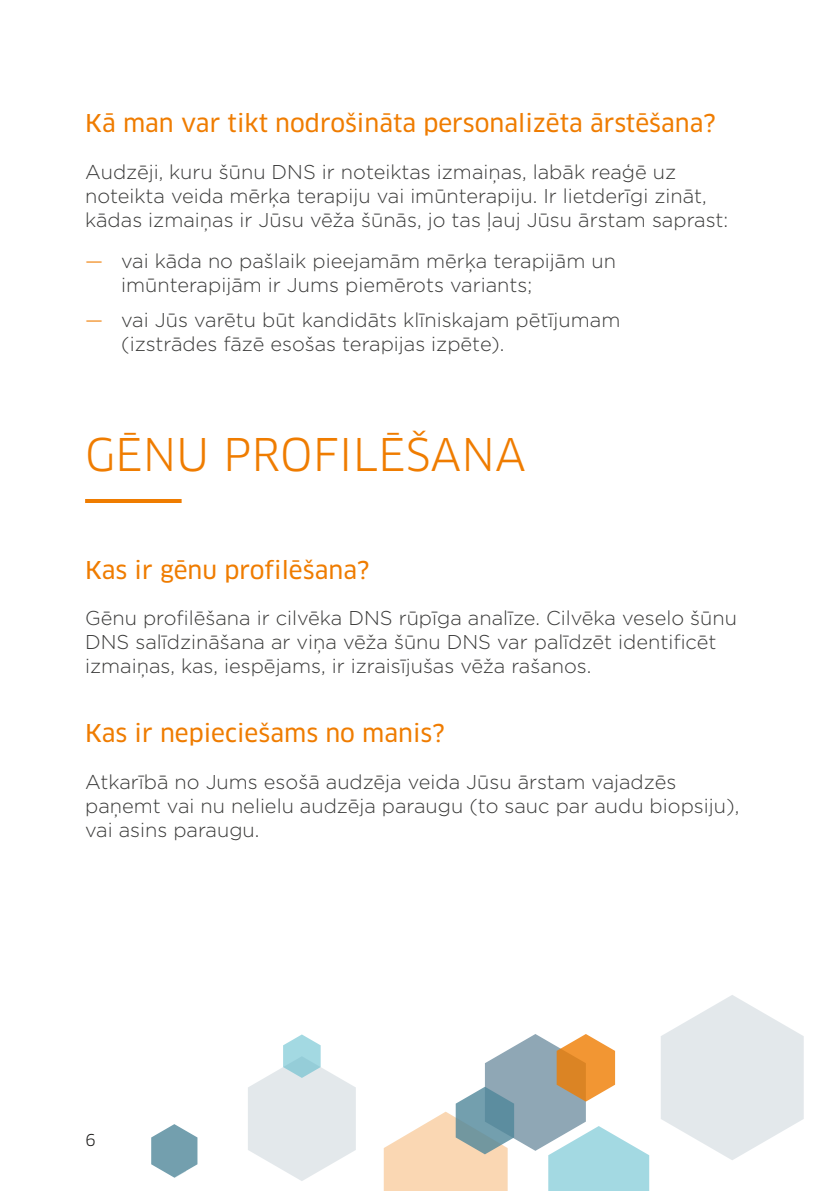
<style>
.page{position:relative;width:840px;height:1191px;background:#fff}
.page>*{position:absolute;margin:0;border:0;box-sizing:border-box;transform-origin:0 0}
.t1{font:44px "Clan OT";color:#ef7c00}
.t2{font:500 24px "Clan OT";color:#ef7c00}
.t3{font:300 20px/24px "Gotham";color:#3a3a39}
.t4{font:16px "Clan OT";color:#181716}
.s1{color:#ef7c00}
</style>
<div class="page">
<hr style="left:85px;top:499px;width:96px;height:4px;background:#ef7c00">
<svg style="left:661px;top:995px;width:142px;height:165px"></svg>
<svg style="left:151px;top:1124px;width:46px;height:53px"></svg>
<svg style="left:248px;top:1034px;width:107px;height:147px"></svg>
<svg style="left:383px;top:1034px;width:266px;height:157px"></svg>
<p class="t2" style="left:85px;top:109px;width:632px">Kā man var tikt nodrošināta personalizēta ārstēšana?</p>
<p class="t3" style="left:85px;top:159px;width:644px">Audzēji, kuru šūnu DNS ir noteiktas izmaiņas, labāk reaģē uz noteikta veida mērķa terapiju vai imūnterapiju. Ir lietderīgi zināt, kādas izmaiņas ir Jūsu vēža šūnās, jo tas ļauj Jūsu ārstam saprast:</p>
<p class="t3" style="left:121px;top:248px;width:496px;text-indent:-36px"><span class="s1">—</span> vai kāda no pašlaik pieejamām mērķa terapijām un imūnterapijām ir Jums piemērots variants;</p>
<p class="t3" style="left:121px;top:308px;width:500px;text-indent:-36px"><span class="s1">—</span> vai Jūs varētu būt kandidāts klīniskajam pētījumam (izstrādes fāzē esošas terapijas izpēte).</p>
<h1 class="t1" style="left:85px;top:429px;width:442px">GĒNU PROFILĒŠANA</h1>
<p class="t2" style="left:85px;top:555px;width:285px">Kas ir gēnu profilēšana?</p>
<p class="t3" style="left:85px;top:605px;width:653px">Gēnu profilēšana ir cilvēka DNS rūpīga analīze. Cilvēka veselo šūnu<br>DNS salīdzināšana ar viņa vēža šūnu DNS var palīdzēt identificēt izmaiņas, kas, iespējams, ir izraisījušas vēža rašanos.</p>
<p class="t2" style="left:85px;top:719px;width:361px">Kas ir nepieciešams no manis?</p>
<p class="t3" style="left:85px;top:769px;width:655px">Atkarībā no Jums esošā audzēja veida Jūsu ārstam vajadzēs paņemt vai nu nelielu audzēja paraugu (to sauc par audu biopsiju), vai asins paraugu.</p>
<p class="t4" style="left:85px;top:1130px;width:12px">6</p>
</div>
